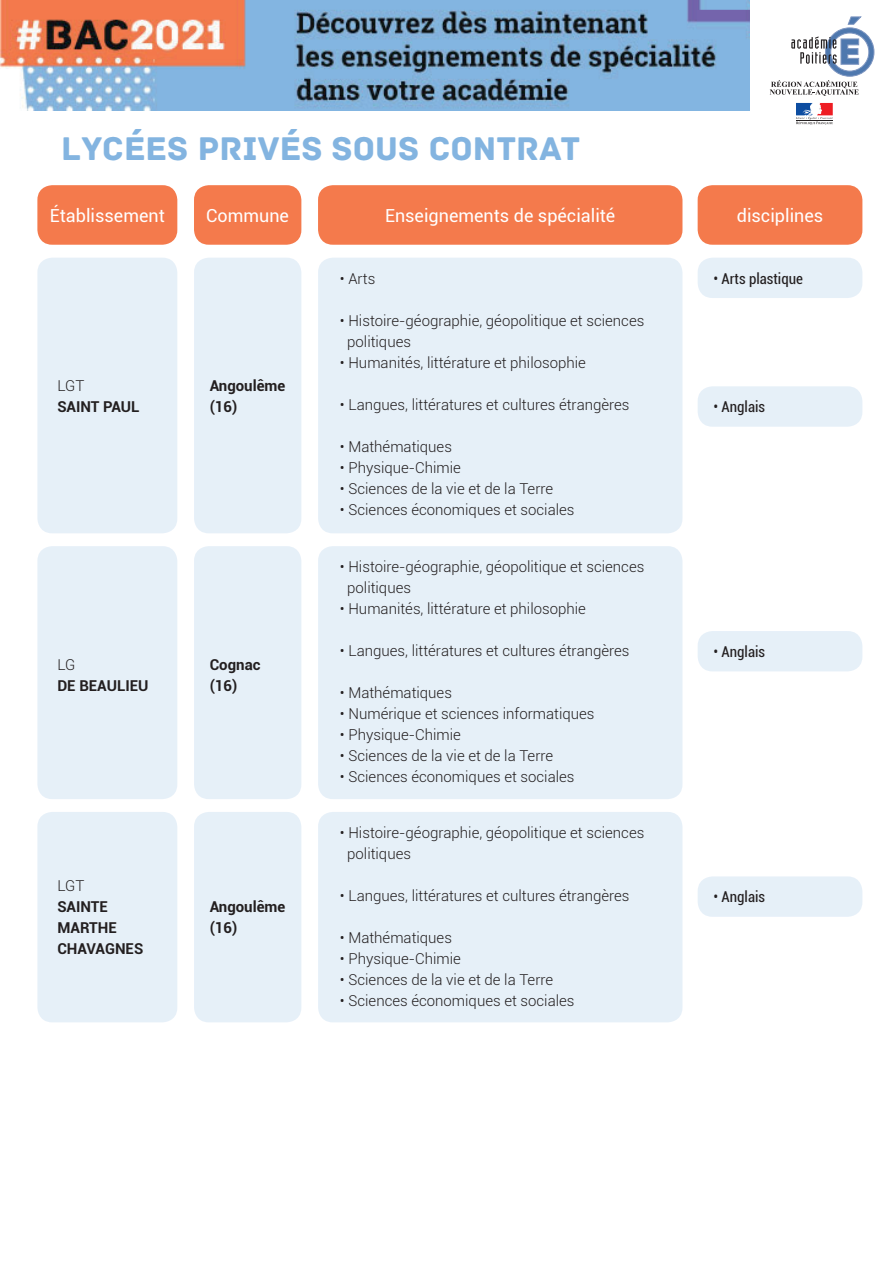
<style>
.page{position:relative;width:893px;height:1263px;background:#fff}
.page>*{position:absolute;margin:0;border:0;box-sizing:border-box;transform-origin:0 0}
.t1{font:34.5px "Archive";color:#83b4e0}
.t2{font:18px "Roboto";color:#fff}
.t3{font:300 15px/21px "Roboto";color:#231f20}
.t4{font:700 15px/21px "Roboto";color:#231f20}
.t5{font:condensed 15px "Roboto";color:#231f20}
</style>
<div class="page">
<div style="left:37px;top:546px;width:140px;height:253px;background:#e6f0f8;border-radius:15px"></div>
<div style="left:37px;top:812px;width:140px;height:210px;background:#e6f0f8;border-radius:15px"></div>
<div style="left:194px;top:546px;width:107px;height:253px;background:#e6f0f8;border-radius:15px"></div>
<div style="left:194px;top:812px;width:107px;height:210px;background:#e6f0f8;border-radius:15px"></div>
<div style="left:318px;top:546px;width:364px;height:253px;background:#e6f0f8;border-radius:15px"></div>
<div style="left:318px;top:812px;width:364px;height:210px;background:#e6f0f8;border-radius:15px"></div>
<div style="left:37px;top:258px;width:140px;height:275px;background:#e6f0f8;border-radius:15px"></div>
<div style="left:194px;top:258px;width:107px;height:275px;background:#e6f0f8;border-radius:15px"></div>
<div style="left:318px;top:258px;width:364px;height:275px;background:#e6f0f8;border-radius:15px"></div>
<div style="left:698px;top:386px;width:164px;height:41px;background:#e6f0f8;border-radius:15px"></div>
<div style="left:698px;top:631px;width:164px;height:40px;background:#e6f0f8;border-radius:15px"></div>
<div style="left:698px;top:876px;width:164px;height:41px;background:#e6f0f8;border-radius:15px"></div>
<div style="left:698px;top:258px;width:164px;height:40px;background:#e6f0f8;border-radius:15px"></div>
<div style="left:318px;top:185px;width:364px;height:60px;background:#f47a4c;border-radius:15px"></div>
<div style="left:194px;top:185px;width:107px;height:60px;background:#f47a4c;border-radius:15px"></div>
<div style="left:37px;top:185px;width:140px;height:60px;background:#f47a4c;border-radius:15px"></div>
<div style="left:698px;top:185px;width:164px;height:60px;background:#f47a4c;border-radius:15px"></div>
<img style="left:0;top:0;width:749px;height:110px">
<svg style="left:770px;top:16px;width:105px;height:80px"></svg>
<svg style="left:796px;top:103px;width:37px;height:22px"></svg>
<h1 class="t1" style="left:61px;top:128px;width:520px">LYCÉES PRIVÉS SOUS CONTRAT</h1>
<p class="t2" style="left:50px;top:203px;width:116px">Établissement</p>
<p class="t2" style="left:206px;top:203px;width:84px">Commune</p>
<p class="t2" style="left:385px;top:203px;width:232px">Enseignements de spécialité</p>
<p class="t2" style="left:737px;top:203px;width:88px">disciplines</p>
<p class="t3" style="left:57px;top:374px;width:29px">LGT</p>
<p class="t4" style="left:57px;top:395px;width:84px">SAINT PAUL</p>
<p class="t3" style="left:57px;top:653px;width:20px">LG</p>
<p class="t4" style="left:57px;top:674px;width:93px">DE BEAULIEU</p>
<p class="t3" style="left:57px;top:875px;width:29px">LGT</p>
<p class="t4" style="left:57px;top:896px;width:87px">SAINTE<br>MARTHE<br>CHAVAGNES</p>
<p class="t4" style="left:210px;top:374px;width:77px">Angoulême (16)</p>
<p class="t4" style="left:210px;top:653px;width:52px">Cognac (16)</p>
<p class="t4" style="left:210px;top:896px;width:77px">Angoulême (16)</p>
<p class="t3" style="left:340px;top:268px;width:37px">• Arts</p>
<p class="t3" style="left:347px;top:310px;width:299px;text-indent:-7px">• Histoire-géographie, géopolitique et sciences politiques</p>
<p class="t3" style="left:340px;top:352px;width:248px">• Humanités, littérature et philosophie</p>
<p class="t3" style="left:340px;top:394px;width:291px">• Langues, littératures et cultures étrangères</p>
<p class="t3" style="left:340px;top:436px;width:114px">• Mathématiques</p>
<p class="t3" style="left:340px;top:457px;width:123px">• Physique-Chimie</p>
<p class="t3" style="left:340px;top:478px;width:215px">• Sciences de la vie et de la Terre</p>
<p class="t3" style="left:340px;top:499px;width:236px">• Sciences économiques et sociales</p>
<p class="t3" style="left:347px;top:556px;width:299px;text-indent:-7px">• Histoire-géographie, géopolitique et sciences politiques</p>
<p class="t3" style="left:340px;top:598px;width:248px">• Humanités, littérature et philosophie</p>
<p class="t3" style="left:340px;top:640px;width:291px">• Langues, littératures et cultures étrangères</p>
<p class="t3" style="left:340px;top:682px;width:114px">• Mathématiques</p>
<p class="t3" style="left:340px;top:703px;width:256px">• Numérique et sciences informatiques</p>
<p class="t3" style="left:340px;top:724px;width:123px">• Physique-Chimie</p>
<p class="t3" style="left:340px;top:745px;width:215px">• Sciences de la vie et de la Terre</p>
<p class="t3" style="left:340px;top:766px;width:236px">• Sciences économiques et sociales</p>
<p class="t3" style="left:347px;top:822px;width:299px;text-indent:-7px">• Histoire-géographie, géopolitique et sciences politiques</p>
<p class="t3" style="left:340px;top:885px;width:291px">• Langues, littératures et cultures étrangères</p>
<p class="t3" style="left:340px;top:927px;width:114px">• Mathématiques</p>
<p class="t3" style="left:340px;top:948px;width:123px">• Physique-Chimie</p>
<p class="t3" style="left:340px;top:969px;width:215px">• Sciences de la vie et de la Terre</p>
<p class="t3" style="left:340px;top:990px;width:236px">• Sciences économiques et sociales</p>
<p class="t5" style="left:713px;top:268px;width:91px">• Arts plastique</p>
<p class="t5" style="left:713px;top:396px;width:53px">• Anglais</p>
<p class="t5" style="left:713px;top:641px;width:53px">• Anglais</p>
<p class="t5" style="left:713px;top:886px;width:53px">• Anglais</p>
</div>
